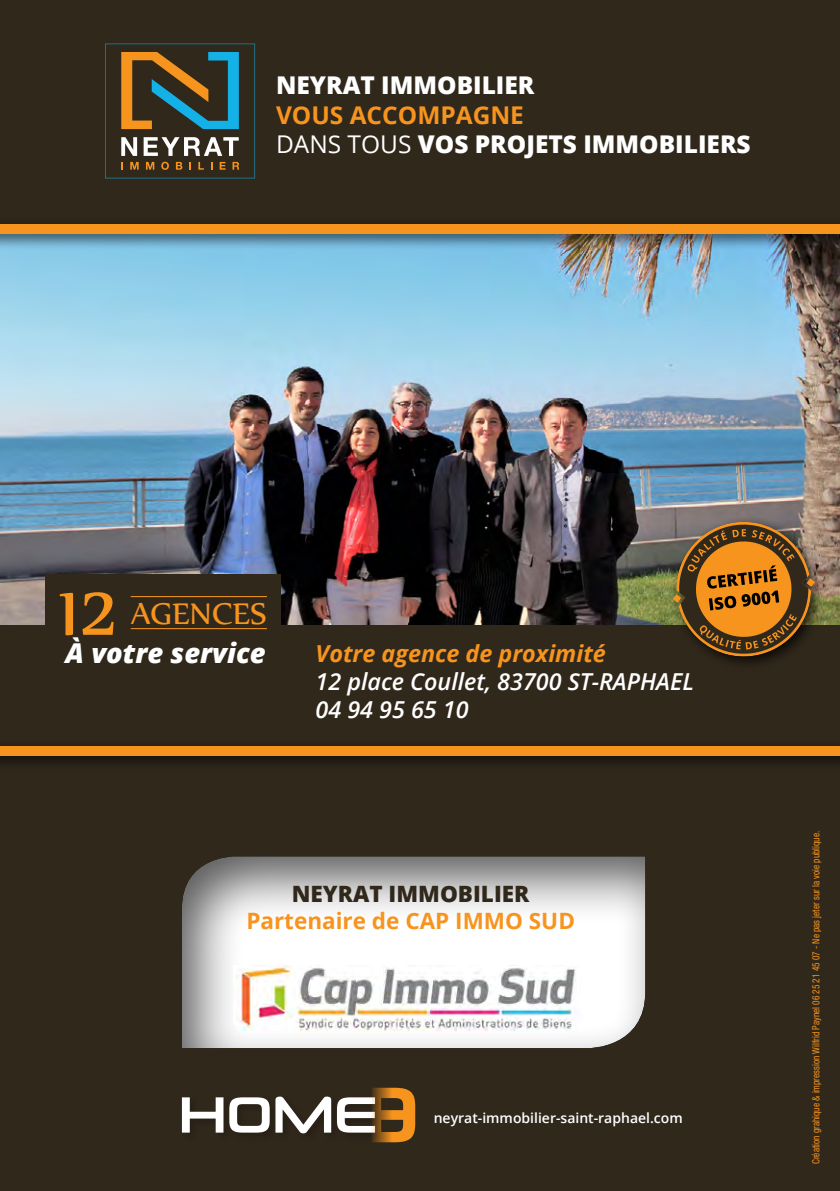
<style>
.page{position:relative;width:840px;height:1191px;background:#fff}
.page>*{position:absolute;margin:0;border:0;box-sizing:border-box;transform-origin:0 0}
.t1{font:87.2px "Nyala";color:#f7941e}
.t2{font:36.6px "Nyala";color:#f7941e}
.t3{font:italic 800 27.4px "Open Sans";color:#fff}
.t4{font:800 24.4px/29.4px "Open Sans";color:#fff}
.t5{font:italic 600 23.4px/28px "Open Sans";color:#fff}
.t6{font:italic 700 23.4px "Open Sans";color:#f7941e}
.t7{font:700 22.4px "Open Sans";color:#f7941e}
.t8{font:800 22.4px "Open Sans";color:#31281c}
.t9{font:600 14px "Open Sans";color:#fff}
.t10{font:condensed 10px "Helvetica Neue";color:#f7941e;scale:.93 1}
.s1{font-weight:700;color:#f7941e}
.s2{font-weight:400}
</style>
<div class="page">
<div style="left:0;top:0;width:839px;height:1191px;background:#31281c"></div>
<svg style="left:105px;top:44px;width:150px;height:134px"></svg>
<img style="left:0;top:251px;width:839px;height:373px">
<div style="left:0;top:217px;width:839px;height:34px;background:#000;opacity:.75"></div>
<div style="left:0;top:225px;width:839px;height:9px;background:#f7941e"></div>
<svg style="left:45px;top:574px;width:235px;height:56px"></svg>
<hr style="left:131px;top:596px;width:136px;height:1px;background:#f7941e">
<hr style="left:131px;top:628px;width:136px;height:1px;background:#f7941e">
<div style="left:179px;top:1094px;width:206px;height:49px;background:#000;opacity:.2"></div>
<svg style="left:182px;top:1087px;width:233px;height:55px"></svg>
<div style="left:182px;top:852px;width:466px;height:196px;background:#000;opacity:.65"></div>
<img style="left:233px;top:965px;width:349px;height:65px">
<div style="left:667px;top:515px;width:161px;height:156px;background:#000;opacity:.75"></div>
<svg style="left:672px;top:522px;width:142px;height:138px"></svg>
<div style="left:0;top:738px;width:839px;height:34px;background:#000;opacity:.75"></div>
<div style="left:0;top:746px;width:839px;height:10px;background:#f7941e"></div>
<h3 class="t4" style="left:276px;top:69px;width:260px">NEYRAT IMMOBILIER</h3>
<h3 class="t4" style="left:276px;top:99px;width:476px"><span class="s1">VOUS ACCOMPAGNE<br></span><span class="s2">DANS TOUS</span> VOS PROJETS IMMOBILIERS</h3>
<h1 class="t1" style="left:58px;top:557px;width:61px">12</h1>
<h2 class="t2" style="left:131px;top:591px;width:137px">AGENCES</h2>
<h3 class="t3" style="left:65px;top:632px;width:201px">À votre service</h3>
<h3 class="t6" style="left:315px;top:637px;width:292px">Votre agence de proximité</h3>
<h3 class="t5" style="left:315px;top:667px;width:379px">12 place Coullet, 83700 ST-RAPHAEL<br>04 94 95 65 10</h3>
<h3 class="t8" style="left:292px;top:877px;width:239px">NEYRAT IMMOBILIER</h3>
<h3 class="t7" style="left:246px;top:905px;width:330px">Partenaire de CAP IMMO SUD</h3>
<h3 class="t9" style="left:433px;top:1108px;width:250px">neyrat-immobilier-saint-raphael.com</h3>
<p class="t10" style="left:809px;top:1164px;width:360px;rotate:-90deg">Création grahique &amp; impression Wilfrid Paynel 06 25 21 45 07 - Ne pas jeter sur la voie publique.</p>
</div>
